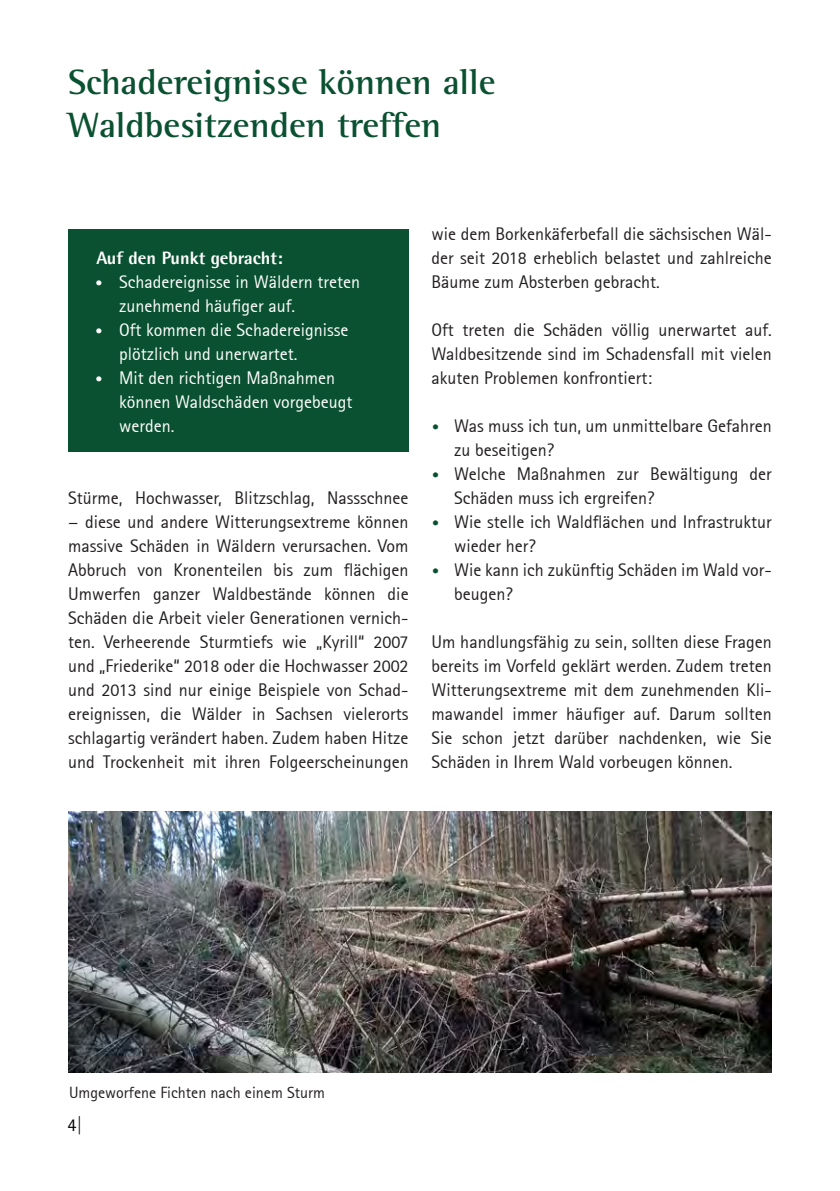
<style>
.page{position:relative;width:840px;height:1191px;background:#fff}
.page>*{position:absolute;margin:0;border:0;box-sizing:border-box;transform-origin:0 0}
.Überschrift_grün_18pt_bold{font:700 36px/43.2px "Rotis Semi Serif Std";color:#0a5131}
.Fließtext_9pt_reg{font:18px/24px "Rotis Sans Serif";color:#231f20;text-align:justify}
.Fließtext_9pt_reg-2{font:18px/24px "Rotis Sans Serif";color:#fff}
.Überschrift_9pt_grün_bold{font:700 18px "Agfa Rotis Semisans Ex";color:#fff}
.t1{font:18px "Rotis Sans Serif";color:#000}
.Abbildungen_8pt_reg{font:16px "Rotis Sans Serif";color:#231f20}
.Fließtext_9pt_reg-3{font:14px "Rotis Sans Serif";color:#0a5131}
.Fließtext_9pt_reg-4{font:14px "Rotis Sans Serif";color:#fff}
</style>
<div class="page">
<div style="left:68px;top:229px;width:340px;height:222px;background:#0a5131"></div>
<img style="left:68px;top:812px;width:703px;height:260px">
<p class="Überschrift_grün_18pt_bold" style="left:68px;top:60px;width:428px">Schadereignisse können alle<br>Waldbesitzenden treffen</p>
<p class="Überschrift_9pt_grün_bold" style="left:96px;top:247px;width:187px">Auf den Punkt gebracht:</p>
<p class="Fließtext_9pt_reg-2" style="left:119px;top:270px;width:242px">Schadereignisse in Wäldern treten zunehmend häufiger auf.</p>
<p class="Fließtext_9pt_reg-2" style="left:119px;top:318px;width:230px">Oft kommen die Schadereignisse plötzlich und unerwartet.</p>
<p class="Fließtext_9pt_reg-2" style="left:119px;top:366px;width:217px">Mit den richtigen Maßnahmen</p>
<p class="Fließtext_9pt_reg-2" style="left:119px;top:390px;width:234px">können Waldschäden vorgebeugt werden.</p>
<p class="Fließtext_9pt_reg-4" style="left:95px;top:275px;width:8px">•</p>
<p class="Fließtext_9pt_reg-4" style="left:95px;top:323px;width:8px">•</p>
<p class="Fließtext_9pt_reg-4" style="left:95px;top:371px;width:8px">•</p>
<p class="Fließtext_9pt_reg" style="left:68px;top:486px;width:342px">Stürme, Hochwasser, Blitzschlag, Nassschnee − diese und andere Witterungsextreme können massive Schäden in Wäldern verursachen. Vom Abbruch von Kronenteilen bis zum flächigen Umwerfen ganzer Waldbestände können die Schäden die Arbeit vieler Generationen vernich‑ ten. Verheerende Sturmtiefs wie „Kyrill“ 2007 und „Friederike“ 2018 oder die Hochwasser 2002 und 2013 sind nur einige Beispiele von Schad‑ ereignissen, die Wälder in Sachsen vielerorts schlagartig verändert haben. Zudem haben Hitze und Trockenheit mit ihren Folgeerscheinungen</p>
<p class="Fließtext_9pt_reg" style="left:431px;top:222px;width:342px">wie dem Borkenkäferbefall die sächsischen Wäl‑ der seit 2018 erheblich belastet und zahlreiche Bäume zum Absterben gebracht.</p>
<p class="Fließtext_9pt_reg" style="left:431px;top:318px;width:342px">Oft treten die Schäden völlig unerwartet auf.<br>Waldbesitzende sind im Schadensfall mit vielen akuten Problemen konfrontiert:</p>
<p class="Fließtext_9pt_reg" style="left:454px;top:414px;width:319px">Was muss ich tun, um unmittelbare Gefahren zu beseitigen?</p>
<p class="Fließtext_9pt_reg" style="left:454px;top:462px;width:319px">Welche Maßnahmen zur Bewältigung der<br>Schäden muss ich ergreifen?</p>
<p class="Fließtext_9pt_reg" style="left:454px;top:510px;width:319px">Wie stelle ich Waldflächen und Infrastruktur wieder her?</p>
<p class="Fließtext_9pt_reg" style="left:454px;top:558px;width:319px">Wie kann ich zukünftig Schäden im Wald vor‑ beugen?</p>
<p class="Fließtext_9pt_reg" style="left:431px;top:630px;width:342px">Um handlungsfähig zu sein, sollten diese Fragen bereits im Vorfeld geklärt werden. Zudem treten Witterungsextreme mit dem zunehmenden Kli‑ mawandel immer häufiger auf. Darum sollten Sie schon jetzt darüber nachdenken, wie Sie Schäden in Ihrem Wald vorbeugen können.</p>
<p class="Fließtext_9pt_reg-3" style="left:432px;top:419px;width:8px">•</p>
<p class="Fließtext_9pt_reg-3" style="left:432px;top:467px;width:8px">•</p>
<p class="Fließtext_9pt_reg-3" style="left:432px;top:515px;width:8px">•</p>
<p class="Fließtext_9pt_reg-3" style="left:432px;top:563px;width:8px">•</p>
<p class="Abbildungen_8pt_reg" style="left:69px;top:1082px;width:257px">Umgeworfene Fichten nach einem Sturm</p>
<p class="t1" style="left:68px;top:1114px;width:16px">4|</p>
</div>
